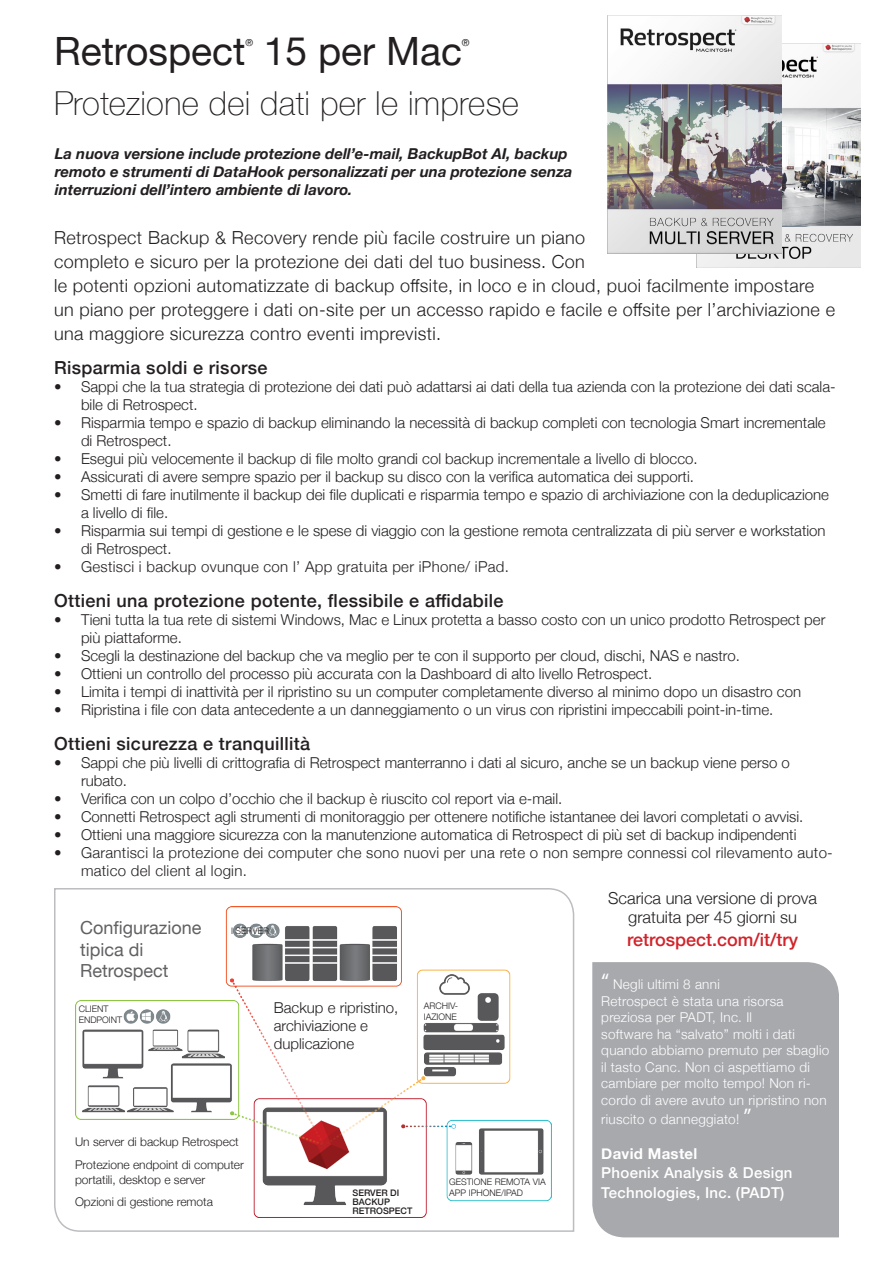
<style>
.page{position:relative;width:893px;height:1263px;background:#fff}
.page>*{position:absolute;margin:0;border:0;box-sizing:border-box;transform-origin:0 0}
.t1{font:39px "Helvetica Neue";color:#231f20}
.t2{font:100 33px "Helvetica Neue";letter-spacing:.01em;color:#231f20}
.t3{font:300 18px/24px "Helvetica Neue";letter-spacing:.02em;color:#231f20}
.t4{font:500 18px "Helvetica Neue";letter-spacing:.02em;color:#231f20}
.t5{font:18px/21.6px "Helvetica Neue";color:#616164}
.t6{font:500 18px "Helvetica Neue";color:#d1232a}
.t7{font:300 16.5px/19.5px "Helvetica Neue";color:#231f20;text-align:center}
.t8{font:300 15px/18px "Helvetica Neue";color:#231f20}
.t9{font:300 15px/18px "Helvetica Neue";letter-spacing:.02em;color:#231f20}
.t10{font:italic 700 15px/18px "Helvetica Neue";color:#231f20}
.t11{font:500 15px/19.5px "Helvetica Neue";letter-spacing:.02em;color:#fff}
.t12{font:700 15px "Helvetica Neue";letter-spacing:.02em;color:#fff}
.t13{font:300 13.5px/16.5px "Helvetica Neue";letter-spacing:.02em;color:#fff}
.t14{font:300 12px/15px "Helvetica Neue";color:#231f20}
.t15{font:9.6px "Helvetica Neue";color:#231f20}
.t16{font:300 9px/10.8px "Helvetica Neue";color:#231f20}
.t17{font:500 9px "Helvetica Neue";color:#231f20}
.s1{font-family:"Myriad Pro";font-weight:400;font-size:22.5px}
</style>
<div class="page">
<svg style="left:54px;top:888px;width:521px;height:344px"></svg>
<div style="left:592px;top:962px;width:247px;height:275px;background:#a8a9ad"></div>
<img style="left:75px;top:906px;width:476px;height:311px">
<img style="left:696px;top:43px;width:164px;height:225px">
<img style="left:607px;top:15px;width:174px;height:238px">
<p class="t1" style="left:54px;top:23px;width:193px">Retrospect</p>
<p class="t15" style="left:245px;top:35px;width:9px">®</p>
<p class="t1" style="left:264px;top:23px;width:199px">15 per Mac</p>
<p class="t15" style="left:462px;top:35px;width:9px">®</p>
<p class="t2" style="left:54px;top:78px;width:467px">Protezione dei dati per le imprese</p>
<p class="t10" style="left:55px;top:145px;width:519px">La nuova versione include protezione dell’e-mail, BackupBot AI, backup remoto e strumenti di DataHook personalizzati per una protezione senza interruzioni dell’intero ambiente di lavoro.</p>
<p class="t3" style="left:54px;top:224px;width:533px">Retrospect Backup &amp; Recovery rende più facile costruire un piano</p>
<p class="t3" style="left:54px;top:248px;width:532px">completo e sicuro per la protezione dei dati del tuo business. Con</p>
<p class="t3" style="left:54px;top:272px;width:782px">le potenti opzioni automatizzate di backup offsite, in loco e in cloud, puoi facilmente impostare un piano per proteggere i dati on-site per un accesso rapido e facile e offsite per l’archiviazione e una maggiore sicurezza contro eventi imprevisti.</p>
<p class="t4" style="left:54px;top:354px;width:215px">Risparmia soldi e risorse</p>
<p class="t8" style="left:81px;top:377px;width:756px;text-indent:-27px">• Sappi che la tua strategia di protezione dei dati può adattarsi ai dati della tua azienda con la protezione dei dati scala&shy;bile di Retrospect.</p>
<p class="t8" style="left:81px;top:413px;width:746px;text-indent:-27px">• Risparmia tempo e spazio di backup eliminando la necessità di backup completi con tecnologia Smart incrementale di Retrospect.</p>
<p class="t8" style="left:54px;top:449px;width:645px">• Esegui più velocemente il backup di file molto grandi col backup incrementale a livello di blocco.</p>
<p class="t8" style="left:54px;top:467px;width:641px">• Assicurati di avere sempre spazio per il backup su disco con la verifica automatica dei supporti.</p>
<p class="t8" style="left:81px;top:485px;width:749px;text-indent:-27px">• Smetti di fare inutilmente il backup dei file duplicati e risparmia tempo e spazio di archiviazione con la deduplicazione a livello di file.</p>
<p class="t8" style="left:81px;top:521px;width:746px;text-indent:-27px">• Risparmia sui tempi di gestione e le spese di viaggio con la gestione remota centralizzata di più server e workstation di Retrospect.</p>
<p class="t9" style="left:54px;top:557px;width:456px">• Gestisci i backup ovunque con l’ App gratuita per iPhone/ iPad.</p>
<p class="t4" style="left:54px;top:586px;width:451px">Ottieni una protezione potente, flessibile e affidabile</p>
<p class="t8" style="left:81px;top:609px;width:746px;text-indent:-27px">• Tieni tutta la tua rete di sistemi Windows, Mac e Linux protetta a basso costo con un unico prodotto Retrospect per più piattaforme.</p>
<p class="t8" style="left:54px;top:645px;width:687px">• Scegli la destinazione del backup che va meglio per te con il supporto per cloud, dischi, NAS e nastro.</p>
<p class="t8" style="left:54px;top:663px;width:600px">• Ottieni un controllo del processo più accurata con la Dashboard di alto livello Retrospect.</p>
<p class="t8" style="left:54px;top:681px;width:749px">• Limita i tempi di inattività per il ripristino su un computer completamente diverso al minimo dopo un disastro con</p>
<p class="t8" style="left:54px;top:699px;width:721px">• Ripristina i file con data antecedente a un danneggiamento o un virus con ripristini impeccabili point-in-time.</p>
<p class="t4" style="left:54px;top:729px;width:258px">Ottieni sicurezza e tranquillità</p>
<p class="t8" style="left:81px;top:752px;width:710px;text-indent:-27px">• Sappi che più livelli di crittografia di Retrospect manterranno i dati al sicuro, anche se un backup viene perso o rubato.</p>
<p class="t8" style="left:54px;top:788px;width:510px">• Verifica con un colpo d’occhio che il backup è riuscito col report via e-mail.</p>
<p class="t8" style="left:54px;top:806px;width:751px">• Connetti Retrospect agli strumenti di monitoraggio per ottenere notifiche istantanee dei lavori completati o avvisi.</p>
<p class="t8" style="left:54px;top:824px;width:744px">• Ottieni una maggiore sicurezza con la manutenzione automatica di Retrospect di più set di backup indipendenti</p>
<p class="t9" style="left:81px;top:842px;width:753px;text-indent:-27px">• Garantisci la protezione dei computer che sono nuovi per una rete o non sempre connessi col rilevamento auto&shy;matico del client al login.</p>
<p class="t5" style="left:80px;top:918px;width:123px">Configurazione tipica di</p>
<p class="t5" style="left:80px;top:961px;width:90px">Retrospect</p>
<p class="t16" style="left:79px;top:1003px;width:45px">CLIENT<br>ENDPOINT</p>
<p class="t16" style="left:231px;top:925px;width:40px">I SERVER</p>
<p class="t8" style="left:274px;top:997px;width:126px">Backup e ripristino, archiviazione e</p>
<p class="t8" style="left:274px;top:1033px;width:82px">duplicazione</p>
<p class="t16" style="left:424px;top:1000px;width:36px">ARCHIV-</p>
<p class="t16" style="left:424px;top:1010px;width:35px">IAZIONE</p>
<p class="t14" style="left:75px;top:1133px;width:165px">Un server di backup Retrospect</p>
<p class="t14" style="left:75px;top:1156px;width:170px">Protezione endpoint di computer portatili, desktop e server</p>
<p class="t14" style="left:75px;top:1193px;width:140px">Opzioni di gestione remota</p>
<p class="t17" style="left:352px;top:1186px;width:48px">SERVER DI</p>
<p class="t17" style="left:352px;top:1195px;width:39px">BACKUP</p>
<p class="t17" style="left:352px;top:1204px;width:61px">RETROSPECT</p>
<p class="t16" style="left:449px;top:1176px;width:98px">GESTIONE REMOTA VIA<br>APP IPHONE/IPAD</p>
<p class="t7" style="left:608px;top:887px;width:210px">Scarica una versione di prova gratuita per 45 giorni su</p>
<p class="t6" style="left:627px;top:925px;width:173px">retrospect.com/it/try</p>
<p class="t13" style="left:601px;top:975px;width:120px"><span class="s1">“</span> Negli ultimi 8 anni</p>
<p class="t13" style="left:601px;top:992px;width:184px">Retrospect è stata una risorsa preziosa per PADT, Inc. Il</p>
<p class="t13" style="left:601px;top:1025px;width:230px">software ha “salvato” molti i dati quando abbiamo premuto per sbaglio il tasto Canc. Non ci aspettiamo di cambiare per molto tempo! Non ri&shy;cordo di avere avuto un ripristino non</p>
<p class="t13" style="left:601px;top:1110px;width:152px">riuscito o danneggiato! <span class="s1">”</span></p>
<p class="t12" style="left:601px;top:1142px;width:98px">David Mastel</p>
<p class="t11" style="left:601px;top:1162px;width:193px">Phoenix Analysis &amp; Design<br>Technologies, Inc. (PADT)</p>
</div>
